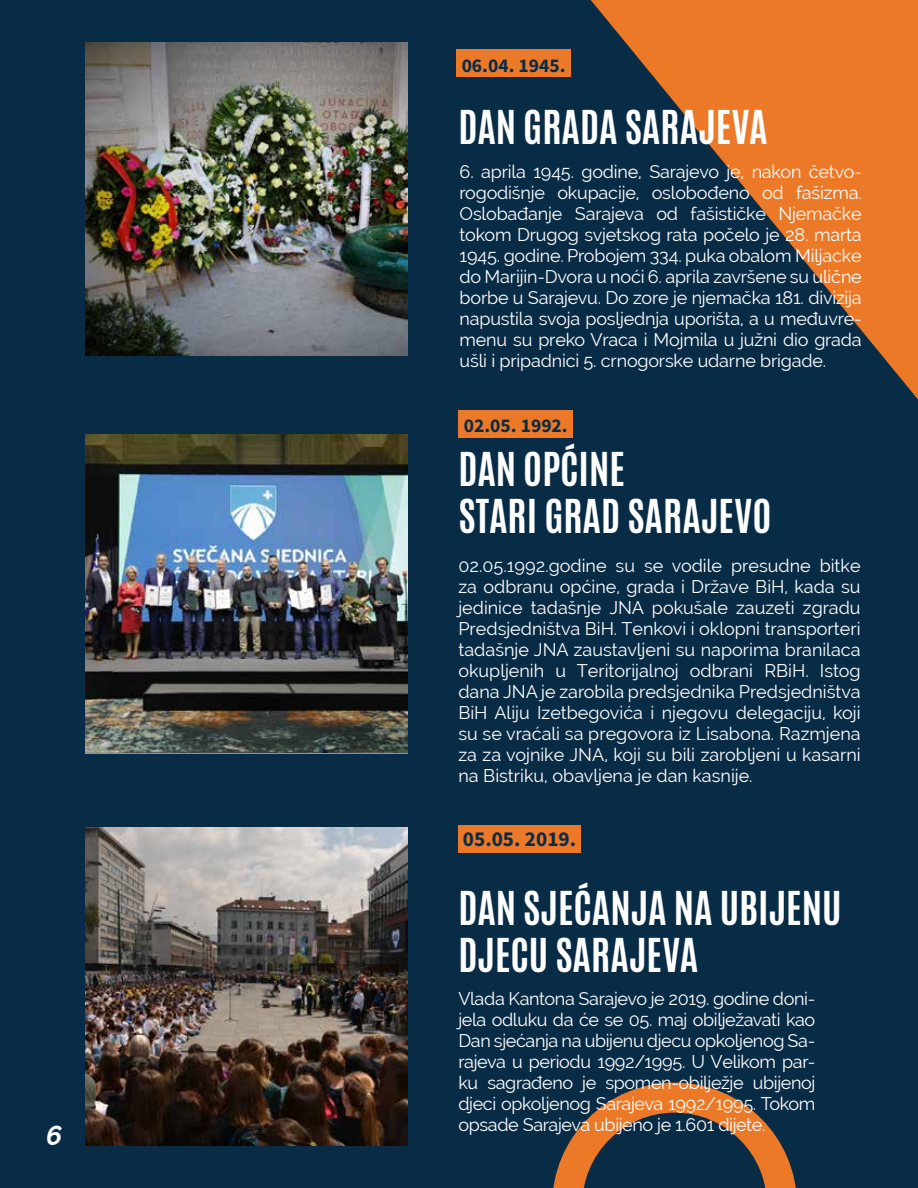
<style>
.page{position:relative;width:918px;height:1188px;background:#092c46}
.page>*{position:absolute;margin:0;border:0;box-sizing:border-box;transform-origin:0 0}
.t1{font:700 39px/46.8px "Antonio";color:#fff}
.t2{font:italic 700 27px "Raleway";color:#fff}
.t3{font:700 21.3px "Source Sans Pro";color:#092c46}
.t4{font:700 19.5px "Source Sans Pro";color:#092c46}
.t5{font:18px/21px "Raleway";letter-spacing:-.01em;color:#fff;text-align:justify}
</style>
<div class="page">
<svg style="left:591px;top:0;width:327px;height:399px"></svg>
<img style="left:85px;top:827px;width:323px;height:319px">
<div style="left:458px;top:825px;width:123px;height:28px;background:#eb7928"></div>
<img style="left:85px;top:43px;width:323px;height:312px">
<img style="left:85px;top:435px;width:323px;height:318px">
<div style="left:456px;top:49px;width:115px;height:28px;background:#eb7928"></div>
<div style="left:458px;top:410px;width:115px;height:28px;background:#eb7928"></div>
<svg style="left:553px;top:1083px;width:243px;height:105px"></svg>
<h2 class="t2" style="left:46px;top:1115px;width:17px">6</h2>
<p class="t4" style="left:462px;top:53px;width:105px">06.04. 1945.</p>
<h1 class="t1" style="left:458px;top:104px;width:311px">DAN GRADA SARAJEVA</h1>
<p class="t5" style="left:460px;top:161px;width:404px">6. aprila 1945. godine, Sarajevo je, nakon četvo&shy;rogodišnje okupacije, oslobođeno od fašizma.<br>Oslobađanje Sarajeva od fašističke Njemačke tokom Drugog svjetskog rata počelo je 28. marta 1945. godine. Probojem 334. puka obalom Miljacke do Marijin-Dvora u noći 6. aprila završene su ulične borbe u Sarajevu. Do zore je njemačka 181. divizija napustila svoja posljednja uporišta, a u međuvre&shy;menu su preko Vraca i Mojmila u južni dio grada ušli i pripadnici 5. crnogorske udarne brigade.</p>
<p class="t4" style="left:464px;top:413px;width:105px">02.05. 1992.</p>
<h1 class="t1" style="left:458px;top:447px;width:315px">DAN OPĆINE<br>STARI GRAD SARAJEVO</h1>
<p class="t5" style="left:458px;top:555px;width:404px">02.05.1992.godine su se vodile presudne bitke za odbranu općine, grada i Države BiH, kada su jedinice tadašnje JNA pokušale zauzeti zgradu Predsjedništva BiH. Tenkovi i oklopni transporteri tadašnje JNA zaustavljeni su naporima branilaca okupljenih u Teritorijalnoj odbrani RBiH. Istog dana JNA je zarobila predsjednika Predsjedništva BiH Aliju Izetbegovića i njegovu delegaciju, koji su se vraćali sa pregovora iz Lisabona. Razmjena za za vojnike JNA, koji su bili zarobljeni u kasarni na Bistriku, obavljena je dan kasnije.</p>
<p class="t3" style="left:463px;top:825px;width:115px">05.05. 2019.</p>
<h1 class="t1" style="left:458px;top:886px;width:385px">DAN SJEĆANJA NA UBIJENU<br>DJECU SARAJEVA</h1>
<p class="t5" style="left:458px;top:988px;width:358px">Vlada Kantona Sarajevo je 2019. godine doni&shy;jela odluku da će se 05. maj obilježavati kao Dan sjećanja na ubijenu djecu opkoljenog Sa&shy;rajeva u periodu 1992/1995. U Velikom par&shy;ku sagrađeno je spomen-obilježje ubijenoj djeci opkoljenog Sarajeva 1992/1995. Tokom opsade Sarajeva ubijeno je 1.601 dijete.</p>
</div>
